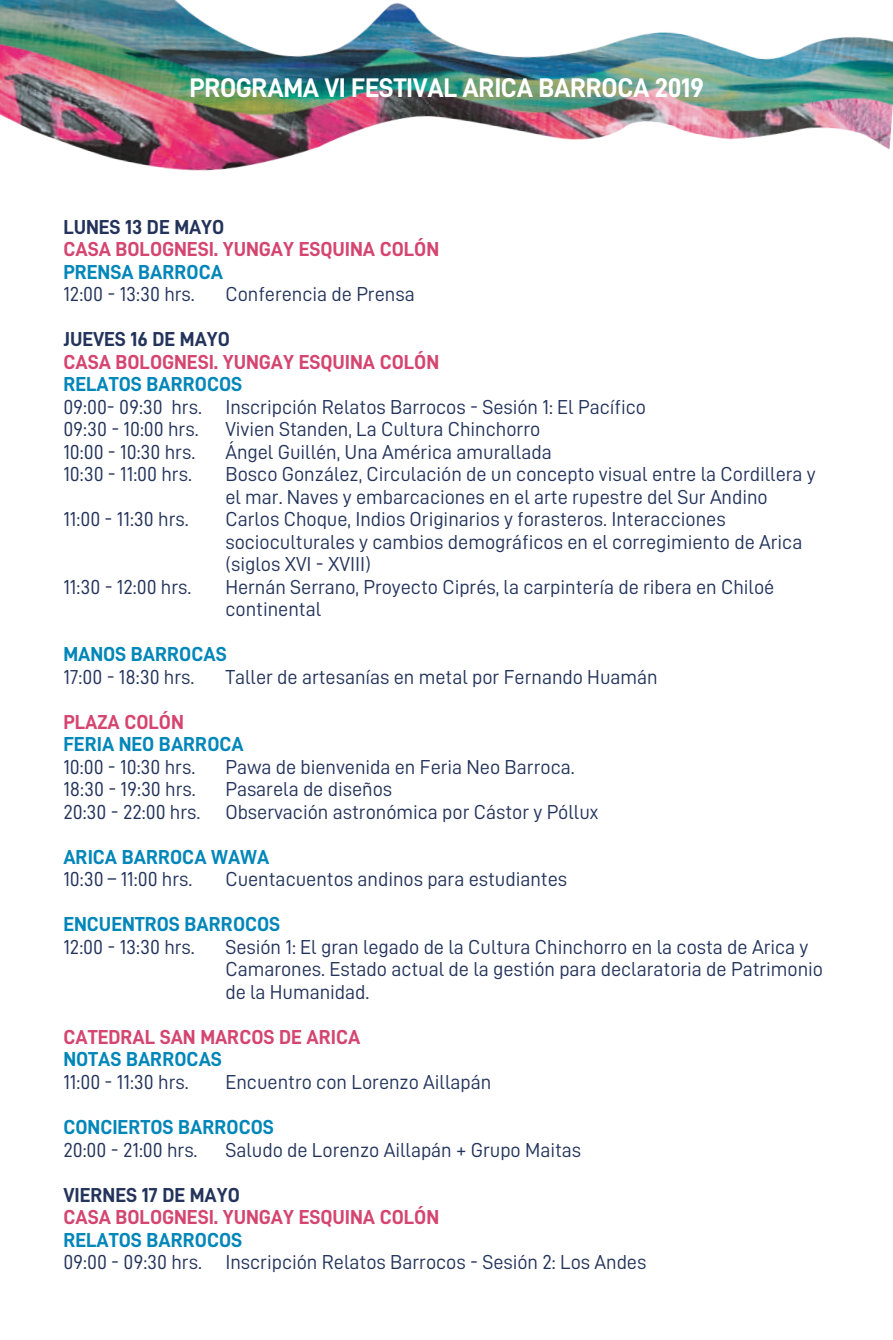
<style>
.page{position:relative;width:893px;height:1340px;background:#fff}
.page>*{position:absolute;margin:0;border:0;box-sizing:border-box;transform-origin:0 0}
.t1{font:27px "D DIN Bold";letter-spacing:-.015em;color:#fff}
.t2{font:20.25px/22.5px "D DIN";letter-spacing:-.005em;color:#23335b}
.t3{font:20.25px "D DIN Bold";letter-spacing:-.005em;color:#0086b9}
.t4{font:20.25px "D DIN Bold";letter-spacing:-.005em;color:#d44570}
.t5{font:20.25px "D DIN Bold";letter-spacing:-.005em;color:#23335b}
</style>
<div class="page">
<img style="left:0;top:0;width:893px;height:171px">
<h1 class="t1" style="left:189px;top:73px;width:516px">PROGRAMA VI FESTIVAL ARICA BARROCA 2019</h1>
<p class="t5" style="left:63px;top:215px;width:162px">LUNES 13 DE MAYO</p>
<p class="t4" style="left:63px;top:238px;width:377px">CASA BOLOGNESI. YUNGAY ESQUINA COLÓN</p>
<p class="t3" style="left:63px;top:260px;width:161px">PRENSA BARROCA</p>
<p class="t2" style="left:63px;top:283px;width:133px">12:00 - 13:30 hrs.</p>
<p class="t2" style="left:225px;top:283px;width:191px">Conferencia de Prensa</p>
<p class="t5" style="left:63px;top:328px;width:168px">JUEVES 16 DE MAYO</p>
<p class="t4" style="left:63px;top:350px;width:377px">CASA BOLOGNESI. YUNGAY ESQUINA COLÓN</p>
<p class="t3" style="left:63px;top:373px;width:180px">RELATOS BARROCOS</p>
<p class="t2" style="left:63px;top:395px;width:584px">09:00- 09:30 hrs. Inscripción Relatos Barrocos - Sesión 1: El Pacífico<br>09:30 - 10:00 hrs.</p>
<p class="t2" style="left:225px;top:417px;width:316px">Vivien Standen, La Cultura Chinchorro</p>
<p class="t2" style="left:63px;top:440px;width:133px">10:00 - 10:30 hrs.</p>
<p class="t2" style="left:225px;top:440px;width:328px">Ángel Guillén, Una América amurallada</p>
<p class="t2" style="left:63px;top:462px;width:130px">10:30 - 11:00 hrs.</p>
<p class="t2" style="left:225px;top:462px;width:592px">Bosco González, Circulación de un concepto visual entre la Cordillera y el mar. Naves y embarcaciones en el arte rupestre del Sur Andino</p>
<p class="t2" style="left:63px;top:507px;width:127px">11:00 - 11:30 hrs.</p>
<p class="t2" style="left:225px;top:507px;width:579px">Carlos Choque, Indios Originarios y forasteros. Interacciones socioculturales y cambios demográficos en el corregimiento de Arica (siglos XVI - XVIII)</p>
<p class="t2" style="left:63px;top:575px;width:130px">11:30 - 12:00 hrs.</p>
<p class="t2" style="left:225px;top:575px;width:550px">Hernán Serrano, Proyecto Ciprés, la carpintería de ribera en Chiloé continental</p>
<p class="t3" style="left:63px;top:643px;width:165px">MANOS BARROCAS</p>
<p class="t2" style="left:63px;top:665px;width:133px">17:00 - 18:30 hrs.</p>
<p class="t2" style="left:225px;top:665px;width:434px">Taller de artesanías en metal por Fernando Huamán</p>
<p class="t4" style="left:63px;top:710px;width:122px">PLAZA COLÓN</p>
<p class="t3" style="left:63px;top:733px;width:182px">FERIA NEO BARROCA</p>
<p class="t2" style="left:63px;top:755px;width:133px">10:00 - 10:30 hrs.</p>
<p class="t2" style="left:225px;top:755px;width:351px">Pawa de bienvenida en Feria Neo Barroca.</p>
<p class="t2" style="left:63px;top:777px;width:134px">18:30 - 19:30 hrs.</p>
<p class="t2" style="left:63px;top:777px;width:537px;text-indent:162px">Pasarela de diseños<br>20:30 - 22:00 hrs. Observación astronómica por Cástor y Póllux</p>
<p class="t3" style="left:63px;top:845px;width:207px">ARICA BARROCA WAWA</p>
<p class="t2" style="left:63px;top:867px;width:131px">10:30 – 11:00 hrs.</p>
<p class="t2" style="left:225px;top:867px;width:343px">Cuentacuentos andinos para estudiantes</p>
<p class="t3" style="left:63px;top:913px;width:219px">ENCUENTROS BARROCOS</p>
<p class="t2" style="left:63px;top:935px;width:133px">12:00 - 13:30 hrs.</p>
<p class="t2" style="left:225px;top:935px;width:599px">Sesión 1: El gran legado de la Cultura Chinchorro en la costa de Arica y<br>Camarones. Estado actual de la gestión para declaratoria de Patrimonio de la Humanidad.</p>
<p class="t4" style="left:63px;top:1025px;width:299px">CATEDRAL SAN MARCOS DE ARICA</p>
<p class="t3" style="left:63px;top:1048px;width:160px">NOTAS BARROCAS</p>
<p class="t2" style="left:63px;top:1070px;width:127px">11:00 - 11:30 hrs.</p>
<p class="t2" style="left:225px;top:1070px;width:267px">Encuentro con Lorenzo Aillapán</p>
<p class="t3" style="left:63px;top:1115px;width:212px">CONCIERTOS BARROCOS</p>
<p class="t2" style="left:63px;top:1137px;width:136px">20:00 - 21:00 hrs.</p>
<p class="t2" style="left:225px;top:1137px;width:357px">Saludo de Lorenzo Aillapán + Grupo Maitas</p>
<p class="t5" style="left:63px;top:1183px;width:178px">VIERNES 17 DE MAYO</p>
<p class="t4" style="left:63px;top:1205px;width:377px">CASA BOLOGNESI. YUNGAY ESQUINA COLÓN</p>
<p class="t3" style="left:63px;top:1228px;width:180px">RELATOS BARROCOS</p>
<p class="t2" style="left:63px;top:1250px;width:585px">09:00 - 09:30 hrs. Inscripción Relatos Barrocos - Sesión 2: Los Andes</p>
</div>
